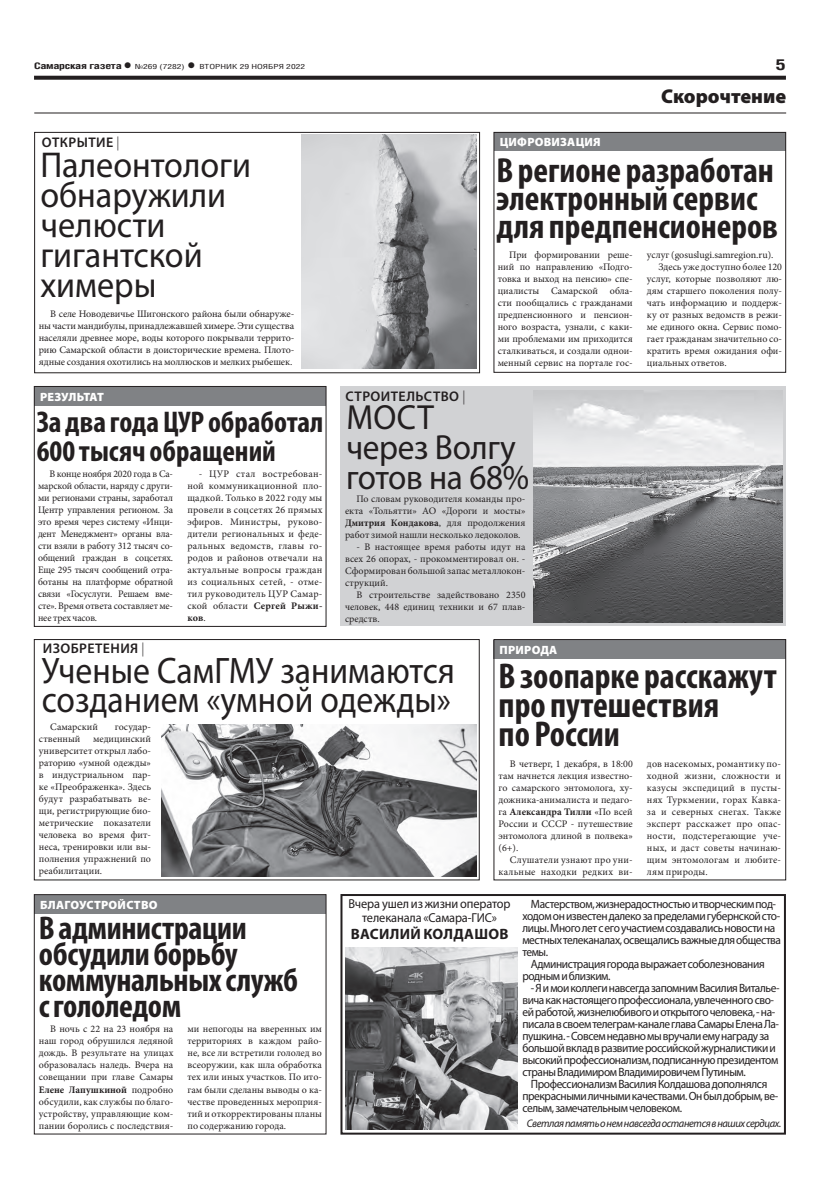
<style>
.page{position:relative;width:820px;height:1191px;background:#fff}
.page>*{position:absolute;margin:0;border:0;box-sizing:border-box;transform-origin:0 0}
.район_допблок_заголо{font:37px/29px "Myriad Pro";color:#231f20;scale:.91 1}
.район_допблок_заголо-2{font:36px/30px "Myriad Pro";color:#231f20;scale:.95 1}
.допблок_подзаголовок{font:700 condensed 36px/29px "Myriad Pro";color:#231f20}
.допблок_подзаголовок-2{font:700 condensed 35px/28px "Myriad Pro";color:#231f20}
.район_допблок_заголо-3{font:35px/30px "Myriad Pro";letter-spacing:-.01em;color:#231f20;scale:.95 1}
.допблок_подзаголовок-3{font:700 condensed 33px/26px "Myriad Pro";letter-spacing:-.01em;color:#231f20}
.допблок_подзаголовок-4{font:700 condensed 30px/29px "Myriad Pro";color:#231f20}
.рубрика{font:900 20px "Myriad Pro";color:#231f20}
.ОСНОВНОЙ{font:700 15px "Myriad Pro";letter-spacing:.02em;color:#231f20}
.t1{font:700 15px "Helios Cond";color:#231f20;scale:1.4 1}
.район_надзаголовок{font:600 14px "Myriad Pro";letter-spacing:.03em;color:#231f20}
.ОСНОВНОЙ-2{font:13px/14px "Myriad Pro";letter-spacing:-.01em;color:#231f20;text-align:center;scale:.95 1}
.ОСНОВНОЙ-3{font:12px/12px "Myriad Pro";letter-spacing:-.035em;color:#231f20;scale:.95 1}
.РУБРИКА-скорочтение{font:900 12px "Myriad Pro";letter-spacing:.02em;color:#fff}
.РУБРИКА-скорочтение-2{font:900 12px "Myriad Pro";letter-spacing:-.005em;color:#fff}
.ОСНОВНОЙ-4{font:italic 11px "Myriad Pro";letter-spacing:-.035em;color:#231f20;scale:.95 1}
.ОСНОВНОЙ-5{font:10px/12px "Minion Pro";color:#231f20;text-align:justify}
.ОСНОВНОЙ-6{font:10px/12px "Minion Pro";letter-spacing:.02em;color:#231f20;text-align:right}
.t2{font:700 9px "Helios Cond";letter-spacing:-.02em;color:#231f20;scale:1.4 1}
.t3{font:7px "Helios Cond";color:#231f20;scale:1.4 1}
.s1{font-size:16px}
.s2{font-weight:700;font-size:16px}
.s3{font-weight:300}
.s4{font-weight:700}
</style>
<div class="page">
<svg style="left:34px;top:76px;width:751px;height:4px;background:#322f2f"></svg>
<div style="left:34px;top:132px;width:445px;height:241px;border:1px solid #231f20"></div>
<div style="left:34px;top:894px;width:292px;height:19px;background:#808285"></div>
<div style="left:34px;top:894px;width:292px;height:240px;border:1px solid #231f20"></div>
<hr style="left:34px;top:113px;width:751px;height:1px;background:#231f20">
<div style="left:340px;top:386px;width:445px;height:240px;background:#d1d2d4"></div>
<div style="left:494px;top:132px;width:291px;height:19px;background:#808285"></div>
<div style="left:34px;top:386px;width:292px;height:19px;background:#808285"></div>
<div style="left:34px;top:386px;width:292px;height:240px;border:1px solid #231f20"></div>
<div style="left:34px;top:639px;width:445px;height:241px;border:1px solid #231f20"></div>
<img style="left:533px;top:390px;width:249px;height:232px">
<div style="left:493px;top:640px;width:292px;height:19px;background:#808285"></div>
<div style="left:493px;top:639px;width:292px;height:241px;border:1px solid #231f20"></div>
<img style="left:161px;top:724px;width:315px;height:152px">
<img style="left:301px;top:135px;width:175px;height:234px">
<img style="left:345px;top:947px;width:172px;height:182px">
<div style="left:340px;top:894px;width:445px;height:240px;border:2px solid #231f20"></div>
<p class="t2" style="left:34px;top:61px;width:71px">Самарская газета<span class="s1">•</span></p>
<p class="t3" style="left:135px;top:63px;width:123px">№269 (7282) <span class="s2">•</span> ВТОРНИК 29 НОЯБРЯ 2022</p>
<p class="t1" style="left:775px;top:55px;width:9px">5</p>
<p class="район_надзаголовок" style="left:42px;top:133px;width:79px">ОТКРЫТИЕ <span class="s3">|</span></p>
<p class="район_допблок_заголо-2" style="left:40px;top:149px;width:223px">Палеонтологи обнаружили челюсти гигантской химеры</p>
<p class="ОСНОВНОЙ-5" style="left:39px;top:307px;width:257px;text-indent:11px">В селе Новодевичье Шигонского района были обнаруже&shy;ны части мандибулы, принадлежавшей химере. Эти существа населяли древнее море, воды которого покрывали террито&shy;рию Самарской области в доисторические времена. Плото&shy;ядные создания охотились на моллюсков и мелких рыбешек.</p>
<p class="РУБРИКА-скорочтение" style="left:499px;top:136px;width:102px">ЦИФРОВИЗАЦИЯ</p>
<p class="рубрика" style="left:660px;top:85px;width:127px">Скорочтение</p>
<p class="допблок_подзаголовок-2" style="left:496px;top:156px;width:283px">В регионе разработан электронный сервис для предпенсионеров</p>
<p class="ОСНОВНОЙ-5" style="left:497px;top:249px;width:137px;text-indent:11px">При формировании реше&shy;ний по направлению «Подго&shy;товка и выход на пенсию» спе&shy;циалисты Самарской обла&shy;сти пообщались с гражданами предпенсионного и пенсион&shy;ного возраста, узнали, с каки&shy;ми проблемами им приходится сталкиваться, и создали однои&shy;менный сервис на портале гос-</p>
<p class="ОСНОВНОЙ-5" style="left:646px;top:249px;width:128px">услуг (gosuslugi.samregion.ru).</p>
<p class="ОСНОВНОЙ-5" style="left:646px;top:261px;width:137px;text-indent:11px">Здесь уже доступно более 120 услуг, которые позволяют лю&shy;дям старшего поколения полу&shy;чать информацию и поддерж&shy;ку от разных ведомств в режи&shy;ме единого окна. Сервис помо&shy;гает гражданам значительно со&shy;кратить время ожидания офи&shy;циальных ответов.</p>
<p class="район_надзаголовок" style="left:345px;top:387px;width:121px">СТРОИТЕЛЬСТВО <span class="s3">|</span></p>
<p class="РУБРИКА-скорочтение-2" style="left:40px;top:389px;width:65px">РЕЗУЛЬТАТ</p>
<p class="допблок_подзаголовок-4" style="left:37px;top:407px;width:288px">За два года ЦУР обработал<br>600 тысяч обращений</p>
<p class="район_допблок_заголо-3" style="left:346px;top:401px;width:194px">МОСТ<br>через Волгу готов на 68%</p>
<p class="ОСНОВНОЙ-5" style="left:38px;top:467px;width:137px;text-indent:11px">В конце ноября 2020 года в Са&shy;марской области, наряду с други&shy;ми регионами страны, заработал Центр управления регионом. За это время через систему «Инци&shy;дент Менеджмент» органы вла&shy;сти взяли в работу 312 тысяч со&shy;общений граждан в соцсетях.<br>Еще 295 тысяч сообщений отра&shy;ботаны на платформе обратной связи «Госуслуги. Решаем вме&shy;сте». Время ответа составляет ме&shy;нее трех часов.</p>
<p class="ОСНОВНОЙ-5" style="left:187px;top:467px;width:137px;text-indent:11px">- ЦУР стал востребован&shy;ной коммуникационной пло&shy;щадкой. Только в 2022 году мы провели в соцсетях 26 прямых эфиров. Министры, руково&shy;дители региональных и феде&shy;ральных ведомств, главы го&shy;родов и районов отвечали на актуальные вопросы граждан из социальных сетей, - отме&shy;тил руководитель ЦУР Самар&shy;ской области <span class="s4">Сергей Рыжи&shy;ков</span>.</p>
<p class="ОСНОВНОЙ-5" style="left:345px;top:492px;width:182px;text-indent:11px">По словам руководителя команды про&shy;екта «Тольятти» АО «Дороги и мосты» <span class="s4">Дмитрия Кондакова</span>, для продолжения работ зимой нашли несколько ледоколов.</p>
<p class="ОСНОВНОЙ-5" style="left:345px;top:540px;width:182px;text-indent:11px">- В настоящее время работы идут на всех 26 опорах, - прокомментировал он. - Сформирован большой запас металлокон&shy;струкций.</p>
<p class="ОСНОВНОЙ-5" style="left:345px;top:588px;width:182px;text-indent:11px">В строительстве задействовано 2350 человек, 448 единиц техники и 67 плав&shy;средств.</p>
<p class="район_надзаголовок" style="left:43px;top:640px;width:103px">ИЗОБРЕТЕНИЯ <span class="s3">|</span></p>
<p class="район_допблок_заголо" style="left:42px;top:656px;width:455px">Ученые СамГМУ занимаются созданием «умной одежды»</p>
<p class="ОСНОВНОЙ-5" style="left:50px;top:720px;width:49px">Самарский</p>
<p class="ОСНОВНОЙ-5" style="left:115px;top:720px;width:38px">государ-</p>
<p class="ОСНОВНОЙ-5" style="left:39px;top:732px;width:43px">ственный</p>
<p class="ОСНОВНОЙ-5" style="left:39px;top:732px;width:114px;text-indent:54px">медицинский университет открыл лабо&shy;раторию «умной одежды» в индустриальном пар&shy;ке «Преображенка». Здесь будут разрабатывать ве&shy;щи, регистрирующие био&shy;метрические показатели человека во время фит&shy;неса, тренировки или вы&shy;полнения упражнений по реабилитации.</p>
<p class="РУБРИКА-скорочтение" style="left:499px;top:643px;width:59px">ПРИРОДА</p>
<p class="допблок_подзаголовок" style="left:498px;top:660px;width:280px">В зоопарке расскажут про путешествия<br>по России</p>
<p class="ОСНОВНОЙ-5" style="left:498px;top:757px;width:136px;text-indent:11px">В четверг, 1 декабря, в 18:00 там начнется лекция известно&shy;го самарского энтомолога, ху&shy;дожника-анималиста и педаго&shy;га <span class="s4">Александра Тилли</span> «По всей России и СССР - путешествие энтомолога длиной в полвека» (6+).</p>
<p class="ОСНОВНОЙ-6" style="left:498px;top:853px;width:136px">Слушатели узнают про уни&shy;кальные находки редких ви-</p>
<p class="ОСНОВНОЙ-5" style="left:646px;top:757px;width:136px">дов насекомых, романтику по&shy;ходной жизни, сложности и казусы экспедиций в пусты&shy;нях Туркмении, горах Кавка&shy;за и северных снегах. Также эксперт расскажет про опас&shy;ности, подстерегающие уче&shy;ных, и даст советы начинаю&shy;щим энтомологам и любите&shy;лям природы.</p>
<p class="РУБРИКА-скорочтение" style="left:40px;top:897px;width:119px">БЛАГОУСТРОЙСТВО</p>
<p class="допблок_подзаголовок-3" style="left:39px;top:914px;width:260px">В администрации обсудили борьбу коммунальных служб с гололедом</p>
<p class="ОСНОВНОЙ-5" style="left:39px;top:1023px;width:136px;text-indent:11px">В ночь с 22 на 23 ноября на наш город обрушился ледяной дождь. В результате на улицах образовалась наледь. Вчера на совещании при главе Самары <span class="s4">Елене Лапушкиной</span> подробно обсудили, как службы по благо&shy;устройству, управляющие ком&shy;пании боролись с последствия-</p>
<p class="ОСНОВНОЙ-5" style="left:187px;top:1023px;width:136px">ми непогоды на вверенных им территориях в каждом райо&shy;не, все ли встретили гололед во всеоружии, как шла обработка тех или иных участков. По ито&shy;гам были сделаны выводы о ка&shy;честве проведенных мероприя&shy;тий и откорректированы планы по содержанию города.</p>
<p class="ОСНОВНОЙ-2" style="left:348px;top:896px;width:172px">Вчера ушел из жизни оператор телеканала «Самара-ГИС»</p>
<p class="ОСНОВНОЙ" style="left:350px;top:923px;width:159px">ВАСИЛИЙ КОЛДАШОВ</p>
<p class="ОСНОВНОЙ-3" style="left:522px;top:898px;width:274px;text-indent:9px">Мастерством, жизнерадостностью и творческим под&shy;ходом он известен далеко за пределами губернской сто&shy;лицы. Много лет с его участием создавались новости на местных телеканалах, освещались важные для общества темы.</p>
<p class="ОСНОВНОЙ-3" style="left:522px;top:958px;width:256px;text-indent:9px">Администрация города выражает соболезнования родным и близким.</p>
<p class="ОСНОВНОЙ-3" style="left:522px;top:982px;width:272px;text-indent:9px">- Я и мои коллеги навсегда запомним Василия Виталье&shy;вича как настоящего профессионала, увлеченного сво&shy;ей работой, жизнелюбивого и открытого человека, - на&shy;писала в своем телеграм-канале глава Самары Елена Ла&shy;пушкина. - Совсем недавно мы вручали ему награду за большой вклад в развитие российской журналистики и высокий профессионализм, подписанную президентом страны Владимиром Владимировичем Путиным.</p>
<p class="ОСНОВНОЙ-3" style="left:522px;top:1078px;width:271px;text-indent:9px">Профессионализм Василия Колдашова дополнялся прекрасными личными качествами. Он был добрым, ве&shy;селым, замечательным человеком.</p>
<p class="ОСНОВНОЙ-4" style="left:526px;top:1116px;width:269px">Светлая память о нем навсегда останется в наших сердцах.</p>
</div>
